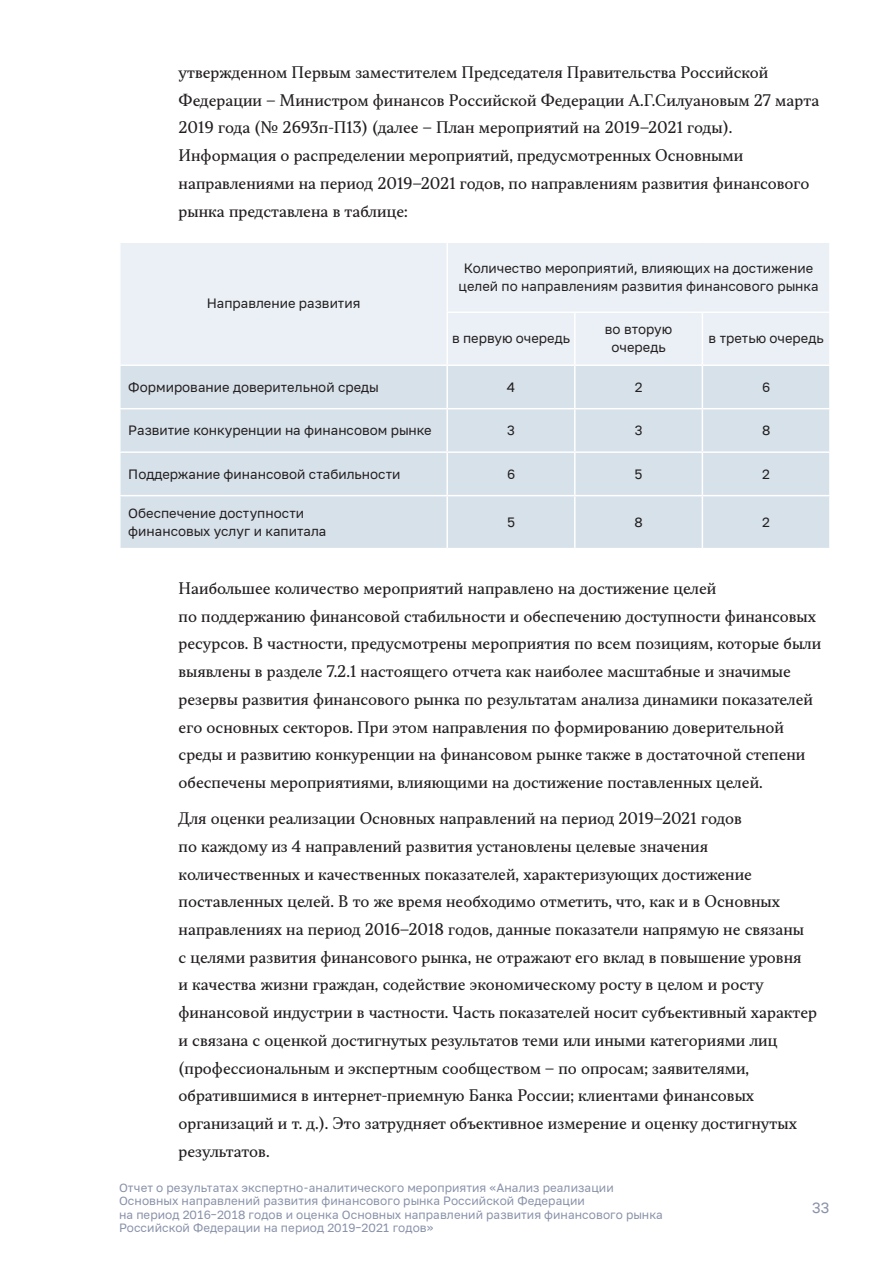
<style>
.page{position:relative;width:893px;height:1263px;background:#fff}
.page>*{position:absolute;margin:0;border:0;box-sizing:border-box;transform-origin:0 0}
.Текст___Абзац{font:15px/27.8px "TT Jenevers";color:#231f20}
.t1{font:15px "PT Russia Text";color:#8992a9}
.Таблицы___Шапка{font:13.5px/18px "PT Russia Text";color:#231f20;text-align:center}
.Таблицы___Левая_коло{font:13.5px/18px "PT Russia Text";color:#231f20}
.Таблицы___Данные{font:13.5px "PT Russia Text";color:#231f20}
.t2{font:12px/13.5px "PT Russia Text";letter-spacing:.005em;color:#8992a9}
</style>
<div class="page">
<div style="left:121px;top:243px;width:708px;height:121px;background:#eaf0f5"></div>
<div style="left:121px;top:366px;width:708px;height:182px;background:#d7e1ea"></div>
<hr style="left:446px;top:243px;width:2px;height:68px;background:#fff">
<hr style="left:446px;top:311px;width:129px;height:2px;background:#fff">
<hr style="left:446px;top:313px;width:2px;height:51px;background:#fff">
<hr style="left:575px;top:311px;width:127px;height:2px;background:#fff">
<hr style="left:574px;top:313px;width:2px;height:51px;background:#fff">
<hr style="left:702px;top:311px;width:129px;height:2px;background:#fff">
<hr style="left:702px;top:313px;width:1px;height:51px;background:#fff">
<hr style="left:446px;top:366px;width:2px;height:42px;background:#fff">
<hr style="left:574px;top:366px;width:2px;height:42px;background:#fff">
<hr style="left:702px;top:366px;width:1px;height:42px;background:#fff">
<hr style="left:119px;top:408px;width:328px;height:1px;background:#fff">
<hr style="left:447px;top:408px;width:128px;height:1px;background:#fff">
<hr style="left:446px;top:409px;width:2px;height:42px;background:#fff">
<hr style="left:575px;top:408px;width:127px;height:1px;background:#fff">
<hr style="left:574px;top:409px;width:2px;height:42px;background:#fff">
<hr style="left:702px;top:408px;width:129px;height:1px;background:#fff">
<hr style="left:702px;top:409px;width:1px;height:42px;background:#fff">
<hr style="left:119px;top:451px;width:328px;height:2px;background:#fff">
<hr style="left:447px;top:451px;width:128px;height:2px;background:#fff">
<hr style="left:446px;top:453px;width:2px;height:42px;background:#fff">
<hr style="left:575px;top:451px;width:127px;height:2px;background:#fff">
<hr style="left:574px;top:453px;width:2px;height:42px;background:#fff">
<hr style="left:702px;top:451px;width:129px;height:2px;background:#fff">
<hr style="left:702px;top:453px;width:1px;height:42px;background:#fff">
<hr style="left:119px;top:495px;width:328px;height:1px;background:#fff">
<hr style="left:447px;top:495px;width:128px;height:1px;background:#fff">
<hr style="left:446px;top:496px;width:2px;height:52px;background:#fff">
<hr style="left:575px;top:495px;width:127px;height:1px;background:#fff">
<hr style="left:574px;top:496px;width:2px;height:52px;background:#fff">
<hr style="left:702px;top:495px;width:129px;height:1px;background:#fff">
<hr style="left:702px;top:496px;width:1px;height:52px;background:#fff">
<p class="Текст___Абзац" style="left:179px;top:59px;width:642px">утвержденном Первым заместителем Председателя Правительства Российской Федерации – Министром финансов Российской Федерации А.Г.Силуановым 27 марта 2019 года (№ 2693п-П13) (далее – План мероприятий на 2019–2021 годы).<br>Информация о распределении мероприятий, предусмотренных Основными направлениями на период 2019–2021 годов, по направлениям развития финансового рынка представлена в таблице:</p>
<p class="Таблицы___Шапка" style="left:207px;top:295px;width:155px">Направление развития</p>
<p class="Таблицы___Шапка" style="left:459px;top:259px;width:362px">Количество мероприятий, влияющих на достижение целей по направлениям развития финансового рынка</p>
<p class="Таблицы___Шапка" style="left:452px;top:330px;width:120px">в первую очередь</p>
<p class="Таблицы___Шапка" style="left:605px;top:321px;width:69px">во вторую очередь</p>
<p class="Таблицы___Шапка" style="left:709px;top:330px;width:117px">в третью очередь</p>
<p class="Таблицы___Левая_коло" style="left:128px;top:378px;width:252px">Формирование доверительной среды</p>
<p class="Таблицы___Данные" style="left:507px;top:379px;width:10px">4</p>
<p class="Таблицы___Данные" style="left:635px;top:379px;width:9px">2</p>
<p class="Таблицы___Данные" style="left:762px;top:379px;width:10px">6</p>
<p class="Таблицы___Левая_коло" style="left:128px;top:421px;width:305px">Развитие конкуренции на финансовом рынке</p>
<p class="Таблицы___Данные" style="left:507px;top:423px;width:9px">3</p>
<p class="Таблицы___Данные" style="left:635px;top:423px;width:9px">3</p>
<p class="Таблицы___Данные" style="left:762px;top:423px;width:10px">8</p>
<p class="Таблицы___Левая_коло" style="left:128px;top:465px;width:274px">Поддержание финансовой стабильности</p>
<p class="Таблицы___Данные" style="left:507px;top:466px;width:10px">6</p>
<p class="Таблицы___Данные" style="left:635px;top:466px;width:9px">5</p>
<p class="Таблицы___Данные" style="left:762px;top:466px;width:9px">2</p>
<p class="Таблицы___Левая_коло" style="left:128px;top:504px;width:200px">Обеспечение доступности финансовых услуг и капитала</p>
<p class="Таблицы___Данные" style="left:507px;top:514px;width:9px">5</p>
<p class="Таблицы___Данные" style="left:634px;top:514px;width:10px">8</p>
<p class="Таблицы___Данные" style="left:762px;top:514px;width:9px">2</p>
<p class="Текст___Абзац" style="left:179px;top:575px;width:644px">Наибольшее количество мероприятий направлено на достижение целей<br>по поддержанию финансовой стабильности и обеспечению доступности финансовых ресурсов. В частности, предусмотрены мероприятия по всем позициям, которые были выявлены в разделе 7.2.1 настоящего отчета как наиболее масштабные и значимые резервы развития финансового рынка по результатам анализа динамики показателей его основных секторов. При этом направления по формированию доверительной среды и развитию конкуренции на финансовом рынке также в достаточной степени обеспечены мероприятиями, влияющими на достижение поставленных целей.</p>
<p class="Текст___Абзац" style="left:179px;top:805px;width:640px">Для оценки реализации Основных направлений на период 2019–2021 годов<br>по каждому из 4 направлений развития установлены целевые значения количественных и качественных показателей, характеризующих достижение поставленных целей. В то же время необходимо отметить, что, как и в Основных направлениях на период 2016–2018 годов, данные показатели напрямую не связаны<br>с целями развития финансового рынка, не отражают его вклад в повышение уровня<br>и качества жизни граждан, содействие экономическому росту в целом и росту финансовой индустрии в частности. Часть показателей носит субъективный характер и связана с оценкой достигнутых результатов теми или иными категориями лиц (профессиональным и экспертным сообществом – по опросам; заявителями, обратившимися в интернет-приемную Банка России; клиентами финансовых организаций и т. д.). Это затрудняет объективное измерение и оценку достигнутых результатов.</p>
<p class="t2" style="left:119px;top:1180px;width:545px">Отчет о результатах экспертно-аналитического мероприятия «Анализ реализации Основных направлений развития финансового рынка Российской Федерации<br>на период 2016–2018 годов и оценка Основных направлений развития финансового рынка Российской Федерации на период 2019–2021 годов»</p>
<p class="t1" style="left:812px;top:1199px;width:19px">33</p>
</div>
